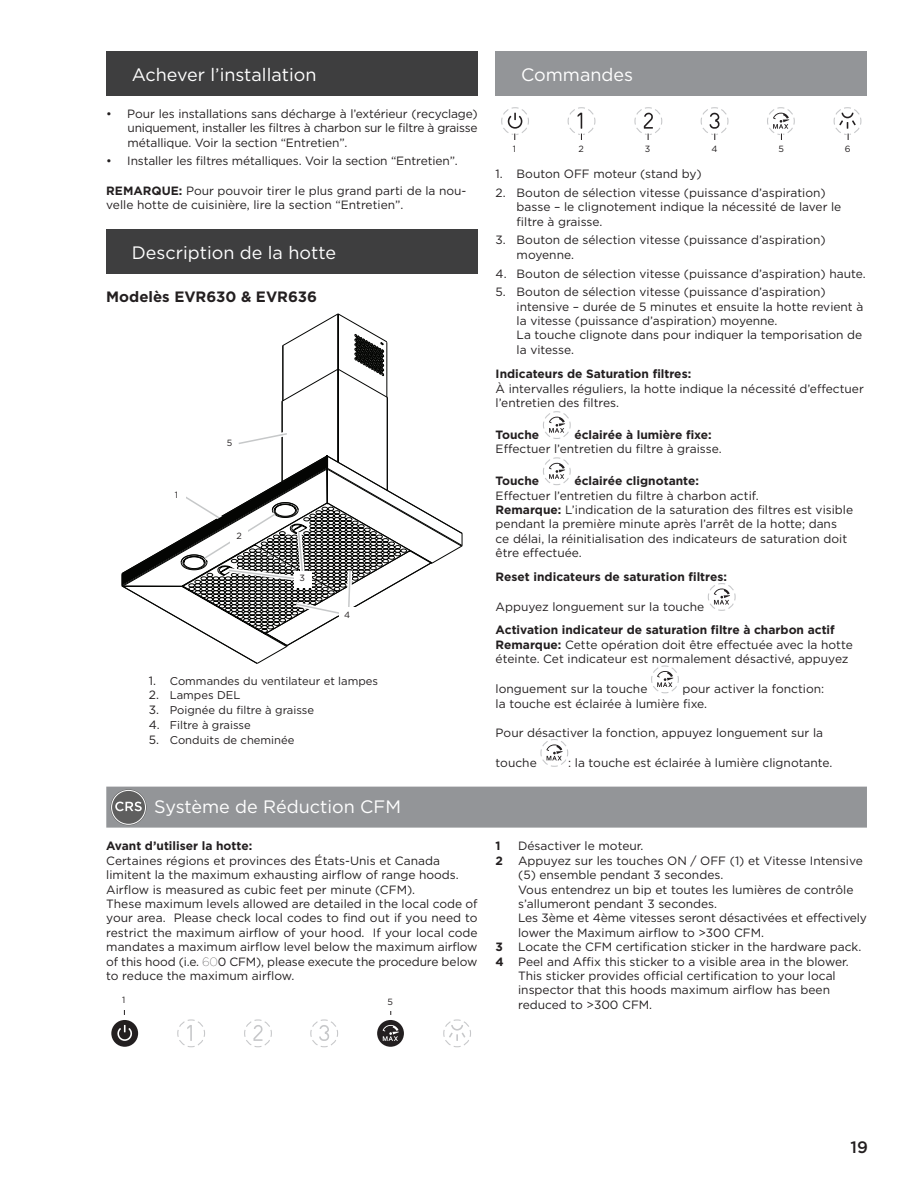
<style>
.page{position:relative;width:918px;height:1188px;background:#fff}
.page>*{position:absolute;margin:0;border:0;box-sizing:border-box;transform-origin:0 0}
.t1{font:18px "Gotham";color:#fff}
.t2{font:500 16.5px "Gotham";color:#231f20}
.t3{font:700 15px "Gotham";color:#231f20}
.t4{font:12px/14.4px "Gotham";color:#231f20}
.t5{font:700 12px "Gotham";color:#231f20}
.t6{font:11.25px "Gotham";color:#231f20}
.t7{font:9px "Gotham";color:#231f20}
.s1{font-weight:700}
.s2{font-size:12px}
.s3{font-weight:100}
</style>
<div class="page">
<div style="left:106px;top:51px;width:372px;height:44px;background:#3e3e3f"></div>
<div style="left:106px;top:229px;width:372px;height:45px;background:#3e3e3f"></div>
<svg style="left:121px;top:313px;width:342px;height:351px"></svg>
<div style="left:496px;top:51px;width:371px;height:44px;background:#939598"></div>
<svg style="left:501px;top:107px;width:28px;height:33px"></svg>
<svg style="left:567px;top:107px;width:29px;height:33px"></svg>
<svg style="left:833px;top:107px;width:29px;height:33px"></svg>
<svg style="left:767px;top:107px;width:28px;height:33px"></svg>
<svg style="left:700px;top:107px;width:29px;height:33px"></svg>
<svg style="left:634px;top:107px;width:29px;height:33px"></svg>
<svg style="left:543px;top:411px;width:28px;height:28px"></svg>
<svg style="left:543px;top:457px;width:28px;height:29px"></svg>
<svg style="left:707px;top:583px;width:29px;height:28px"></svg>
<svg style="left:651px;top:665px;width:28px;height:29px"></svg>
<svg style="left:540px;top:739px;width:29px;height:28px"></svg>
<div style="left:106px;top:787px;width:761px;height:41px;background:#939598"></div>
<div style="left:111px;top:1020px;width:27px;height:27px;background:#231f20;border-radius:50%"></div>
<div style="left:377px;top:1020px;width:27px;height:27px;background:#231f20;border-radius:50%"></div>
<svg style="left:177px;top:1019px;width:28px;height:29px"></svg>
<svg style="left:244px;top:1019px;width:28px;height:29px"></svg>
<svg style="left:310px;top:1019px;width:28px;height:29px"></svg>
<svg style="left:443px;top:1019px;width:28px;height:29px"></svg>
<svg style="left:117px;top:1025px;width:15px;height:16px"></svg>
<svg style="left:383px;top:1025px;width:16px;height:16px"></svg>
<h1 class="t1" style="left:132px;top:63px;width:186px">Achever l’installation</h1>
<p class="t4" style="left:128px;top:106px;width:352px;text-align:justify;text-indent:-21px">• Pour les installations sans décharge à l’extérieur (recyclage) uniquement, installer les filtres à charbon sur le filtre à graisse métallique. Voir la section “Entretien”.</p>
<p class="t4" style="left:106px;top:154px;width:353px">• Installer les filtres métalliques. Voir la section “Entretien”.</p>
<p class="t4" style="left:106px;top:183px;width:362px"><span class="s1">REMARQUE:</span> Pour pouvoir tirer le plus grand parti de la nou&shy;velle hotte de cuisinière, lire la section “Entretien”.</p>
<h1 class="t1" style="left:132px;top:241px;width:206px">Description de la hotte</h1>
<p class="t3" style="left:106px;top:286px;width:212px">Modelès EVR630 &amp; EVR636</p>
<p class="t7" style="left:175px;top:489px;width:5px">1</p>
<p class="t7" style="left:227px;top:437px;width:7px">5</p>
<p class="t7" style="left:237px;top:530px;width:7px">2</p>
<p class="t7" style="left:299px;top:573px;width:7px">3</p>
<p class="t7" style="left:344px;top:609px;width:8px">4</p>
<p class="t6" style="left:149px;top:673px;width:231px"><span class="s2">1.</span> Commandes du ventilateur et lampes</p>
<p class="t6" style="left:149px;top:688px;width:93px"><span class="s2">2.</span> Lampes DEL</p>
<p class="t6" style="left:149px;top:703px;width:167px"><span class="s2">3.</span> Poignée du filtre à graisse</p>
<p class="t6" style="left:149px;top:718px;width:104px"><span class="s2">4.</span> Filtre à graisse</p>
<p class="t6" style="left:149px;top:732px;width:147px"><span class="s2">5.</span> Conduits de cheminée</p>
<h1 class="t1" style="left:154px;top:795px;width:248px">Système de Réduction CFM</h1>
<p class="t5" style="left:106px;top:838px;width:148px">Avant d’utiliser la hotte:</p>
<p class="t4" style="left:106px;top:853px;width:373px">Certaines régions et provinces des États-Unis et Canada limitent la the maximum exhausting airflow of range hoods.<br>Airflow is measured as cubic feet per minute (CFM).<br>These maximum levels allowed are detailed in the local code of your area. Please check local codes to find out if you need to restrict the maximum airflow of your hood. If your local code mandates a maximum airflow level below the maximum airflow of this hood (i.e. <span class="s3">60</span>0 CFM), please execute the procedure below to reduce the maximum airflow.</p>
<p class="t7" style="left:122px;top:995px;width:5px">1</p>
<p class="t7" style="left:388px;top:996px;width:7px">5</p>
<h1 class="t1" style="left:521px;top:63px;width:114px">Commandes</h1>
<p class="t7" style="left:513px;top:143px;width:5px">1</p>
<p class="t7" style="left:578px;top:143px;width:7px">2</p>
<p class="t7" style="left:645px;top:143px;width:7px">3</p>
<p class="t7" style="left:711px;top:143px;width:8px">4</p>
<p class="t7" style="left:778px;top:143px;width:7px">5</p>
<p class="t7" style="left:845px;top:143px;width:7px">6</p>
<p class="t4" style="left:496px;top:167px;width:208px">1. Bouton OFF moteur (stand by)</p>
<p class="t4" style="left:517px;top:185px;width:326px;text-indent:-21px">2. Bouton de sélection vitesse (puissance d’aspiration) basse – le clignotement indique la nécessité de laver le filtre à graisse.</p>
<p class="t4" style="left:517px;top:233px;width:311px;text-indent:-21px">3. Bouton de sélection vitesse (puissance d’aspiration) moyenne.</p>
<p class="t4" style="left:496px;top:266px;width:372px">4. Bouton de sélection vitesse (puissance d’aspiration) haute.</p>
<p class="t4" style="left:517px;top:284px;width:348px;text-indent:-21px">5. Bouton de sélection vitesse (puissance d’aspiration) intensive – durée de 5 minutes et ensuite la hotte revient à la vitesse (puissance d’aspiration) moyenne.<br>La touche clignote dans pour indiquer la temporisation de la vitesse.</p>
<p class="t5" style="left:496px;top:366px;width:197px">Indicateurs de Saturation filtres:</p>
<p class="t4" style="left:496px;top:381px;width:370px">À intervalles réguliers, la hotte indique la nécessité d’effectuer l’entretien des filtres.</p>
<p class="t5" style="left:496px;top:427px;width:45px">Touche</p>
<p class="t5" style="left:574px;top:427px;width:139px">éclairée à lumière fixe:</p>
<p class="t4" style="left:496px;top:442px;width:228px">Effectuer l’entretien du filtre à graisse.</p>
<p class="t5" style="left:496px;top:473px;width:45px">Touche</p>
<p class="t5" style="left:574px;top:473px;width:126px">éclairée clignotante:</p>
<p class="t4" style="left:496px;top:488px;width:359px">Effectuer l’entretien du filtre à charbon actif.<br><span class="s1">Remarque:</span> L’indication de la saturation des filtres est visible pendant la première minute après l’arrêt de la hotte; dans ce délai, la réinitialisation des indicateurs de saturation doit être effectuée.</p>
<p class="t5" style="left:496px;top:568px;width:233px">Reset indicateurs de saturation filtres:</p>
<p class="t4" style="left:496px;top:599px;width:210px">Appuyez longuement sur la touche</p>
<p class="t4" style="left:496px;top:623px;width:359px"><span class="s1">Activation indicateur de saturation filtre à charbon actif<br>Remarque:</span> Cette opération doit être effectuée avec la hotte éteinte. Cet indicateur est normalement désactivé, appuyez</p>
<p class="t4" style="left:496px;top:682px;width:153px">longuement sur la touche</p>
<p class="t4" style="left:496px;top:682px;width:330px;text-indent:187px">pour activer la fonction: la touche est éclairée à lumière fixe.</p>
<p class="t4" style="left:496px;top:725px;width:329px">Pour désactiver la fonction, appuyez longuement sur la</p>
<p class="t4" style="left:496px;top:755px;width:43px">touche</p>
<p class="t4" style="left:568px;top:755px;width:266px">: la touche est éclairée à lumière clignotante.</p>
<p class="t5" style="left:496px;top:838px;width:7px">1</p>
<p class="t4" style="left:518px;top:839px;width:127px">Désactiver le moteur.</p>
<p class="t5" style="left:496px;top:853px;width:9px">2</p>
<p class="t4" style="left:518px;top:853px;width:350px">Appuyez sur les touches ON / OFF (1) et Vitesse Intensive (5) ensemble pendant 3 secondes.<br>Vous entendrez un bip et toutes les lumières de contrôle s’allumeront pendant 3 secondes.<br>Les 3ème et 4ème vitesses seront désactivées et effectively lower the Maximum airflow to &gt;300 CFM.</p>
<p class="t5" style="left:496px;top:939px;width:9px">3</p>
<p class="t4" style="left:518px;top:940px;width:345px">Locate the CFM certification sticker in the hardware pack.</p>
<p class="t4" style="left:496px;top:954px;width:355px"><span class="s1">4</span> Peel and Affix this sticker to a visible area in the blower.</p>
<p class="t4" style="left:518px;top:968px;width:319px">This sticker provides official certification to your local</p>
<p class="t4" style="left:518px;top:983px;width:313px">inspector that this hoods maximum airflow has been</p>
<p class="t4" style="left:518px;top:997px;width:136px">reduced to &gt;300 CFM.</p>
<h2 class="t2" style="left:850px;top:1136px;width:19px">19</h2>
</div>
